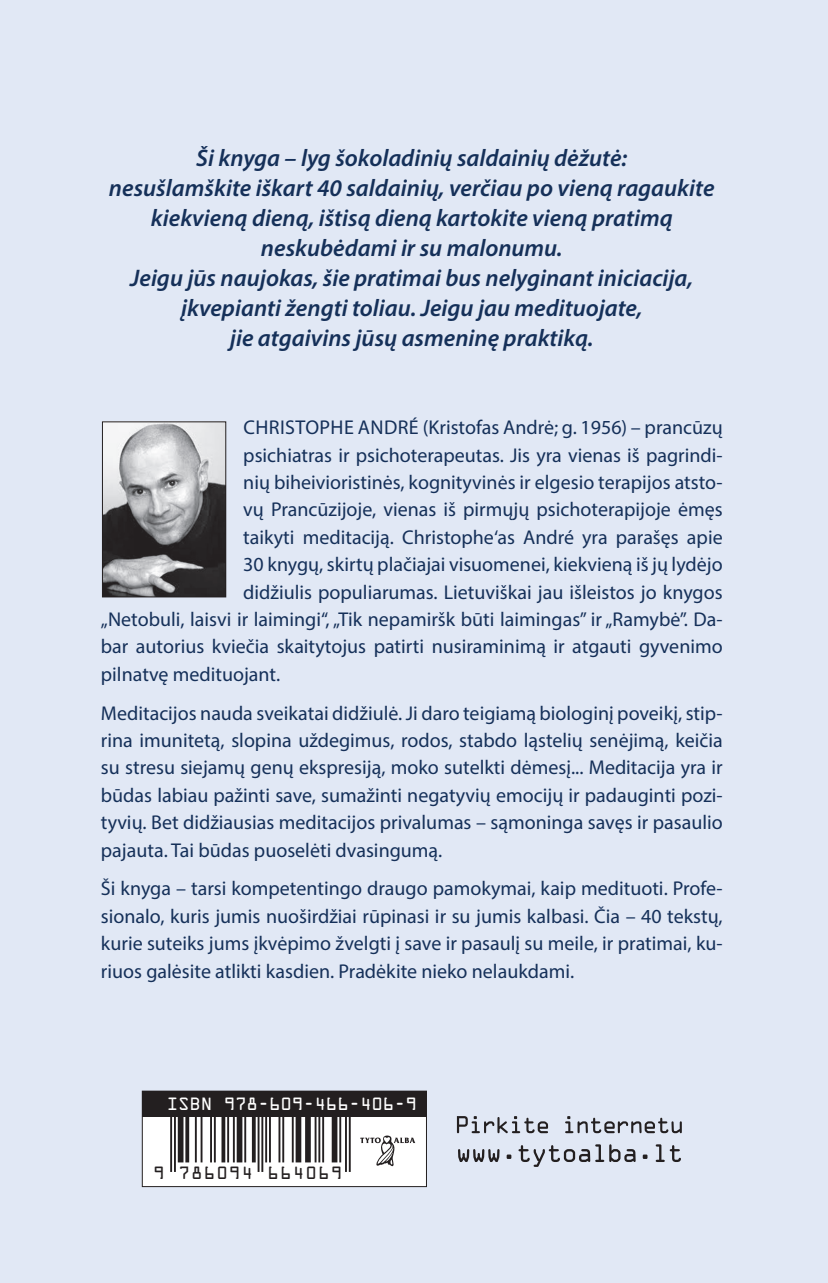
<style>
.page{position:relative;width:828px;height:1283px;background:#e1e8f5}
.page>*{position:absolute;margin:0;border:0;box-sizing:border-box;transform-origin:0 0}
.t1{font:italic 600 24px/30px "Myriad Pro";color:#153059;text-align:center}
.t2{font:20px/27.4px "Myriad Pro";color:#153059;text-align:justify}
.t3{font:16px "OCRA Std";letter-spacing:-.01em;color:#fff}
.t4{font:16px "OCRA Std";letter-spacing:.07em;color:#231f20}
</style>
<div class="page">
<div style="left:142px;top:1091px;width:284px;height:95px;background:#fff"></div>
<div style="left:142px;top:1090px;width:285px;height:97px;border:1px solid #231f20"></div>
<div style="left:142px;top:1090px;width:285px;height:26px;background:#231f20"></div>
<svg style="left:360px;top:1135px;width:55px;height:32px"></svg>
<hr style="left:174px;top:1115px;width:2px;height:57px;background:#231f20">
<hr style="left:170px;top:1115px;width:2px;height:57px;background:#231f20">
<div style="left:178px;top:1115px;width:5px;height:47px;background:#231f20"></div>
<svg style="left:185px;top:1116px;width:4px;height:46px"></svg>
<hr style="left:214px;top:1115px;width:2px;height:47px;background:#231f20">
<hr style="left:210px;top:1115px;width:2px;height:47px;background:#231f20">
<hr style="left:201px;top:1115px;width:1px;height:47px;background:#231f20">
<hr style="left:195px;top:1115px;width:2px;height:47px;background:#231f20">
<svg style="left:221px;top:1116px;width:4px;height:46px"></svg>
<hr style="left:233px;top:1115px;width:2px;height:47px;background:#231f20">
<hr style="left:227px;top:1115px;width:2px;height:47px;background:#231f20">
<div style="left:237px;top:1115px;width:5px;height:47px;background:#231f20"></div>
<hr style="left:244px;top:1115px;width:2px;height:47px;background:#231f20">
<svg style="left:252px;top:1116px;width:4px;height:46px"></svg>
<hr style="left:292px;top:1115px;width:2px;height:47px;background:#231f20">
<hr style="left:282px;top:1115px;width:2px;height:47px;background:#231f20">
<hr style="left:278px;top:1115px;width:2px;height:47px;background:#231f20">
<hr style="left:269px;top:1115px;width:2px;height:47px;background:#231f20">
<hr style="left:265px;top:1115px;width:2px;height:47px;background:#231f20">
<hr style="left:261px;top:1115px;width:2px;height:57px;background:#231f20">
<hr style="left:258px;top:1115px;width:1px;height:57px;background:#231f20">
<div style="left:305px;top:1115px;width:6px;height:47px;background:#231f20"></div>
<div style="left:296px;top:1115px;width:5px;height:47px;background:#231f20"></div>
<hr style="left:322px;top:1115px;width:2px;height:47px;background:#231f20">
<hr style="left:318px;top:1115px;width:2px;height:47px;background:#231f20">
<hr style="left:315px;top:1115px;width:1px;height:47px;background:#231f20">
<div style="left:332px;top:1115px;width:5px;height:47px;background:#231f20"></div>
<hr style="left:349px;top:1115px;width:2px;height:57px;background:#231f20">
<hr style="left:345px;top:1115px;width:2px;height:57px;background:#231f20">
<hr style="left:339px;top:1115px;width:2px;height:47px;background:#231f20">
<svg style="left:458px;top:1144px;width:223px;height:23px"></svg>
<svg style="left:457px;top:1116px;width:225px;height:17px"></svg>
<img style="left:104px;top:423px;width:120px;height:172px">
<div style="left:102px;top:421px;width:124px;height:176px;border:1px solid #231f20"></div>
<p class="t1" style="left:109px;top:143px;width:607px">Ši knyga – lyg šokoladinių saldainių dėžutė:<br>nesušlamškite iškart 40 saldainių, verčiau po vieną ragaukite kiekvieną dieną, ištisą dieną kartokite vieną pratimą neskubėdami ir su malonumu.</p>
<p class="t1" style="left:130px;top:263px;width:564px">Jeigu jūs naujokas, šie pratimai bus nelyginant iniciacija, įkvepianti žengti toliau. Jeigu jau medituojate,<br>jie atgaivins jūsų asmeninę praktiką.</p>
<p class="t2" style="left:243px;top:413px;width:481px">CHRISTOPHE ANDRÉ (Kristofas Andrė; g. 1956) – prancūzų</p>
<p class="t2" style="left:243px;top:441px;width:481px">psichiatras ir psichoterapeutas. Jis yra vienas iš pagrindi-</p>
<p class="t2" style="left:243px;top:468px;width:481px">nių biheivioristinės, kognityvinės ir elgesio terapijos atsto-</p>
<p class="t2" style="left:243px;top:496px;width:481px">vų Prancūzijoje, vienas iš pirmųjų psichoterapijoje ėmęs</p>
<p class="t2" style="left:243px;top:523px;width:481px">taikyti meditaciją. Christophe‘as André yra parašęs apie</p>
<p class="t2" style="left:243px;top:550px;width:481px">30 knygų, skirtų plačiajai visuomenei, kiekvieną iš jų lydėjo</p>
<p class="t2" style="left:243px;top:578px;width:481px">didžiulis populiarumas. Lietuviškai jau išleistos jo knygos</p>
<p class="t2" style="left:101px;top:605px;width:623px">„Netobuli, laisvi ir laimingi“, „Tik nepamiršk būti laimingas” ir „Ramybė”. Da-</p>
<p class="t2" style="left:101px;top:633px;width:623px">bar autorius kviečia skaitytojus patirti nusiraminimą ir atgauti gyvenimo</p>
<p class="t2" style="left:101px;top:660px;width:181px">pilnatvę medituojant.</p>
<p class="t2" style="left:101px;top:699px;width:623px">Meditacijos nauda sveikatai didžiulė. Ji daro teigiamą biologinį poveikį, stip&shy;rina imunitetą, slopina uždegimus, rodos, stabdo ląstelių senėjimą, keičia su stresu siejamų genų ekspresiją, moko sutelkti dėmesį... Meditacija yra ir būdas labiau pažinti save, sumažinti negatyvių emocijų ir padauginti pozi&shy;tyvių. Bet didžiausias meditacijos privalumas – sąmoninga savęs ir pasaulio pajauta. Tai būdas puoselėti dvasingumą.</p>
<p class="t2" style="left:101px;top:874px;width:623px">Ši knyga – tarsi kompetentingo draugo pamokymai, kaip medituoti. Profe&shy;sionalo, kuris jumis nuoširdžiai rūpinasi ir su jumis kalbasi. Čia – 40 tekstų, kurie suteiks jums įkvėpimo žvelgti į save ir pasaulį su meile, ir pratimai, ku&shy;riuos galėsite atlikti kasdien. Pradėkite nieko nelaukdami.</p>
<p class="t3" style="left:167px;top:1097px;width:252px">ISBN 978-609-466-406-9</p>
<p class="t4" style="left:153px;top:1166px;width:190px">9 786094 664069</p>
</div>
